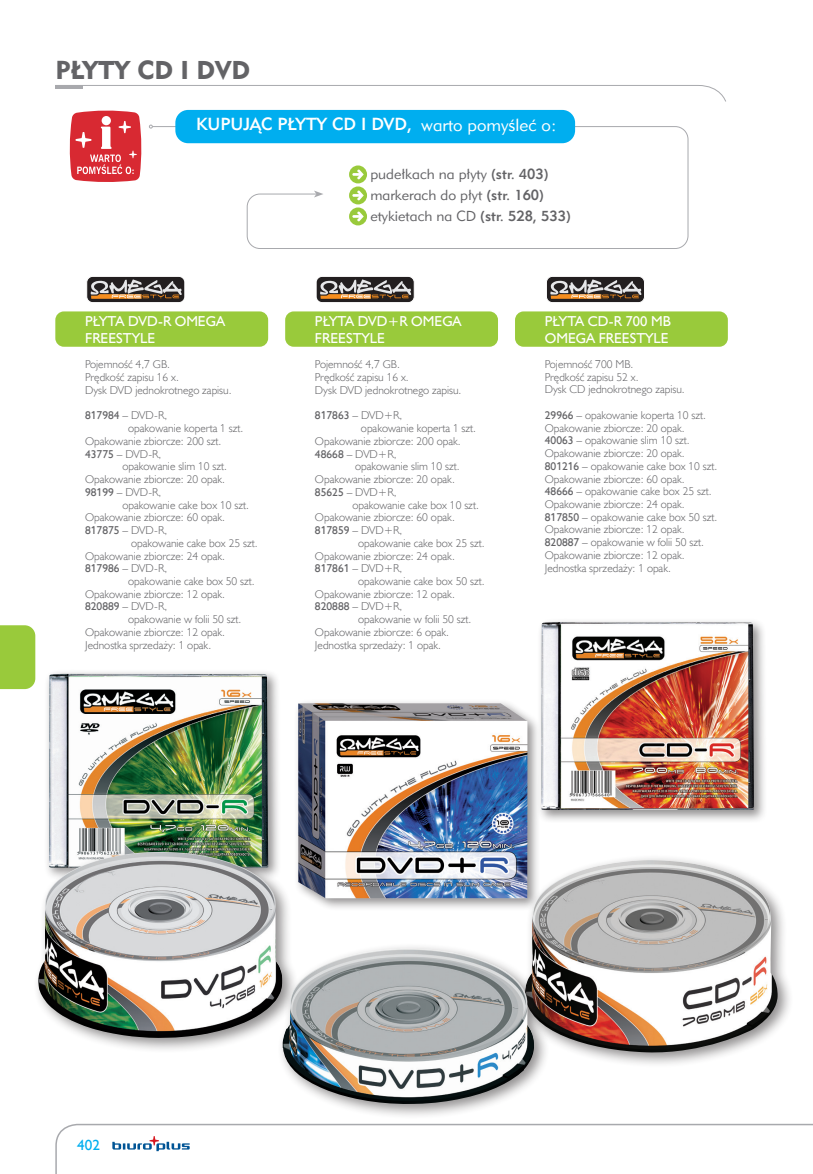
<style>
.page{position:relative;width:813px;height:1174px;background:#fff}
.page>*{position:absolute;margin:0;border:0;box-sizing:border-box;transform-origin:0 0}
.t1{font:25.65px "Geometric 415 Blk EU";color:#636366}
.t2{font:17.4px "Geometric 415 Md EU";color:#fff}
.t3{font:15px "Humanst 521 EU";color:#00aeef}
.t4{font:14.4px/21px "Geometric 415 Lt EU";color:#636366}
.t5{font:14.4px/17.2px "Humanst 521 EU";color:#fff}
.t6{font:11.4px/12.8px "Humanst 521 Lt EU";color:#636366}
.s1{font-family:"Geometric 415 Lt EU"}
.s2{font-family:"Geometric 415 Md EU"}
.s3{font-family:"Humanst 521 EU"}
</style>
<div class="page">
<svg style="left:55px;top:1123px;width:757px;height:51px"></svg>
<svg style="left:55px;top:85px;width:671px;height:17px"></svg>
<hr style="left:55px;top:86px;width:28px;height:3px;background:#a8a9ad">
<svg style="left:112px;top:1136px;width:77px;height:15px"></svg>
<div style="left:0;top:625px;width:35px;height:64px;background:#99ca3b"></div>
<svg style="left:151px;top:126px;width:537px;height:123px"></svg>
<svg style="left:314px;top:191px;width:9px;height:6px"></svg>
<div style="left:175px;top:110px;width:399px;height:33px;background:#00aeef;border-radius:13px"></div>
<div style="left:349px;top:165px;width:18px;height:18px;background:#99ca3b;border-radius:50%"></div>
<svg style="left:352px;top:169px;width:11px;height:10px"></svg>
<div style="left:349px;top:186px;width:18px;height:18px;background:#99ca3b;border-radius:50%"></div>
<svg style="left:352px;top:190px;width:11px;height:10px"></svg>
<div style="left:349px;top:207px;width:18px;height:18px;background:#99ca3b;border-radius:50%"></div>
<svg style="left:352px;top:211px;width:11px;height:10px"></svg>
<div style="left:44px;top:669px;width:237px;height:212px;background:#231f20;opacity:.5"></div>
<img style="left:49px;top:674px;width:219px;height:172px">
<div style="left:33px;top:846px;width:265px;height:207px;background:#231f20;opacity:.5"></div>
<img style="left:38px;top:852px;width:244px;height:186px">
<div style="left:293px;top:698px;width:247px;height:213px;background:#231f20;opacity:.5"></div>
<img style="left:298px;top:703px;width:229px;height:195px">
<div style="left:536px;top:617px;width:231px;height:206px;background:#231f20;opacity:.5"></div>
<img style="left:541px;top:622px;width:212px;height:188px">
<div style="left:519px;top:854px;width:274px;height:214px;background:#231f20;opacity:.5"></div>
<img style="left:524px;top:860px;width:253px;height:194px">
<div style="left:276px;top:943px;width:274px;height:177px;background:#231f20;opacity:.5"></div>
<img style="left:282px;top:948px;width:261px;height:157px">
<div style="left:514px;top:311px;width:213px;height:36px;background:#99ca3b;border-radius:9px"></div>
<div style="left:55px;top:311px;width:213px;height:36px;background:#99ca3b;border-radius:9px"></div>
<div style="left:546px;top:276px;width:98px;height:26px;background:#231f20;border-radius:6px"></div>
<div style="left:546px;top:276px;width:98px;height:27px;border:1px solid #fff;border-radius:6px"></div>
<svg style="left:550px;top:279px;width:91px;height:20px"></svg>
<div style="left:285px;top:311px;width:212px;height:36px;background:#99ca3b;border-radius:9px"></div>
<div style="left:316px;top:276px;width:98px;height:26px;background:#231f20;border-radius:6px"></div>
<div style="left:316px;top:276px;width:98px;height:27px;border:1px solid #fff;border-radius:6px"></div>
<svg style="left:320px;top:279px;width:91px;height:20px"></svg>
<div style="left:87px;top:276px;width:98px;height:26px;background:#231f20;border-radius:6px"></div>
<div style="left:86px;top:276px;width:99px;height:27px;border:1px solid #fff;border-radius:6px"></div>
<svg style="left:91px;top:279px;width:91px;height:20px"></svg>
<svg style="left:69px;top:110px;width:73px;height:72px;background:#e0555c"></svg>
<h1 class="t1" style="left:55px;top:55px;width:196px">PŁYTY CD I DVD</h1>
<h2 class="t2" style="left:196px;top:113px;width:361px">KUPUJĄC PŁYTY CD I DVD, <span class="s1">warto pomyśleć o:</span></h2>
<p class="t4" style="left:370px;top:163px;width:202px">pudełkach na płyty <span class="s2">(str. 403) </span>markerach do płyt <span class="s2">(str. 160) </span>etykietach na CD <span class="s2">(str. 528, 533)</span></p>
<p class="t5" style="left:85px;top:312px;width:141px">PŁYTA DVD-R OMEGA<br>FREESTYLE</p>
<p class="t6" style="left:85px;top:358px;width:148px">Pojemność 4,7 GB.<br>Prędkość zapisu 16 x.<br>Dysk DVD jednokrotnego zapisu.</p>
<p class="t6" style="left:85px;top:409px;width:84px"><span class="s3">817984</span> – DVD-R,</p>
<p class="t6" style="left:128px;top:421px;width:117px">opakowanie koperta 1 szt.</p>
<p class="t6" style="left:85px;top:434px;width:138px">Opakowanie zbiorcze: 200 szt.</p>
<p class="t6" style="left:85px;top:447px;width:78px"><span class="s3">43775</span> – DVD-R,</p>
<p class="t6" style="left:122px;top:460px;width:106px">opakowanie slim 10 szt.</p>
<p class="t6" style="left:85px;top:472px;width:141px">Opakowanie zbiorcze: 20 opak.</p>
<p class="t6" style="left:85px;top:485px;width:78px"><span class="s3">98199</span> – DVD-R,</p>
<p class="t6" style="left:122px;top:498px;width:128px">opakowanie cake box 10 szt.</p>
<p class="t6" style="left:85px;top:511px;width:141px">Opakowanie zbiorcze: 60 opak.</p>
<p class="t6" style="left:85px;top:523px;width:84px"><span class="s3">817875</span> – DVD-R,</p>
<p class="t6" style="left:131px;top:536px;width:128px">opakowanie cake box 25 szt.</p>
<p class="t6" style="left:85px;top:549px;width:141px">Opakowanie zbiorcze: 24 opak.</p>
<p class="t6" style="left:85px;top:562px;width:84px"><span class="s3">817986</span> – DVD-R,</p>
<p class="t6" style="left:128px;top:574px;width:128px">opakowanie cake box 50 szt.</p>
<p class="t6" style="left:85px;top:587px;width:141px">Opakowanie zbiorcze: 12 opak.</p>
<p class="t6" style="left:85px;top:600px;width:84px"><span class="s3">820889</span> – DVD-R,</p>
<p class="t6" style="left:128px;top:613px;width:115px">opakowanie w folii 50 szt.</p>
<p class="t6" style="left:85px;top:625px;width:141px">Opakowanie zbiorcze: 12 opak.</p>
<p class="t6" style="left:85px;top:638px;width:127px">Jednostka sprzedaży: 1 opak.</p>
<p class="t5" style="left:315px;top:312px;width:148px">PŁYTA DVD+R OMEGA<br>FREESTYLE</p>
<p class="t6" style="left:315px;top:358px;width:148px">Pojemność 4,7 GB.<br>Prędkość zapisu 16 x.<br>Dysk DVD jednokrotnego zapisu.</p>
<p class="t6" style="left:315px;top:409px;width:89px"><span class="s3">817863</span> – DVD+R,</p>
<p class="t6" style="left:361px;top:421px;width:117px">opakowanie koperta 1 szt.</p>
<p class="t6" style="left:315px;top:434px;width:147px">Opakowanie zbiorcze: 200 opak.</p>
<p class="t6" style="left:315px;top:447px;width:83px"><span class="s3">48668</span> – DVD+R,</p>
<p class="t6" style="left:355px;top:460px;width:106px">opakowanie slim 10 szt.</p>
<p class="t6" style="left:315px;top:472px;width:141px">Opakowanie zbiorcze: 20 opak.</p>
<p class="t6" style="left:315px;top:485px;width:83px"><span class="s3">85625</span> – DVD+R,</p>
<p class="t6" style="left:352px;top:498px;width:128px">opakowanie cake box 10 szt.</p>
<p class="t6" style="left:315px;top:511px;width:141px">Opakowanie zbiorcze: 60 opak.</p>
<p class="t6" style="left:315px;top:523px;width:89px"><span class="s3">817859</span> – DVD+R,</p>
<p class="t6" style="left:358px;top:536px;width:128px">opakowanie cake box 25 szt.</p>
<p class="t6" style="left:315px;top:549px;width:141px">Opakowanie zbiorcze: 24 opak.</p>
<p class="t6" style="left:315px;top:562px;width:89px"><span class="s3">817861</span> – DVD+R,</p>
<p class="t6" style="left:358px;top:574px;width:128px">opakowanie cake box 50 szt.</p>
<p class="t6" style="left:315px;top:587px;width:141px">Opakowanie zbiorcze: 12 opak.</p>
<p class="t6" style="left:315px;top:600px;width:89px"><span class="s3">820888</span> – DVD+R,</p>
<p class="t6" style="left:358px;top:613px;width:115px">opakowanie w folii 50 szt.</p>
<p class="t6" style="left:315px;top:625px;width:135px">Opakowanie zbiorcze: 6 opak.</p>
<p class="t6" style="left:315px;top:638px;width:127px">Jednostka sprzedaży: 1 opak.</p>
<p class="t5" style="left:544px;top:312px;width:128px">PŁYTA CD-R 700 MB<br>OMEGA FREESTYLE</p>
<p class="t6" style="left:544px;top:358px;width:141px">Pojemność 700 MB.<br>Prędkość zapisu 52 x.<br>Dysk CD jednokrotnego zapisu.</p>
<p class="t6" style="left:544px;top:408px;width:174px"><span class="s3">29966</span> – opakowanie koperta 10 szt.<br>Opakowanie zbiorcze: 20 opak.<br><span class="s3">40063</span> – opakowanie slim 10 szt.<br>Opakowanie zbiorcze: 20 opak.<br><span class="s3">801216</span> – opakowanie cake box 10 szt.<br>Opakowanie zbiorcze: 60 opak.<br><span class="s3">48666</span> – opakowanie cake box 25 szt.<br>Opakowanie zbiorcze: 24 opak.<br><span class="s3">817850</span> – opakowanie cake box 50 szt.<br>Opakowanie zbiorcze: 12 opak.<br><span class="s3">820887</span> – opakowanie w folii 50 szt.<br>Opakowanie zbiorcze: 12 opak.<br>Jednostka sprzedaży: 1 opak.</p>
<h3 class="t3" style="left:77px;top:1135px;width:24px">402</h3>
</div>
